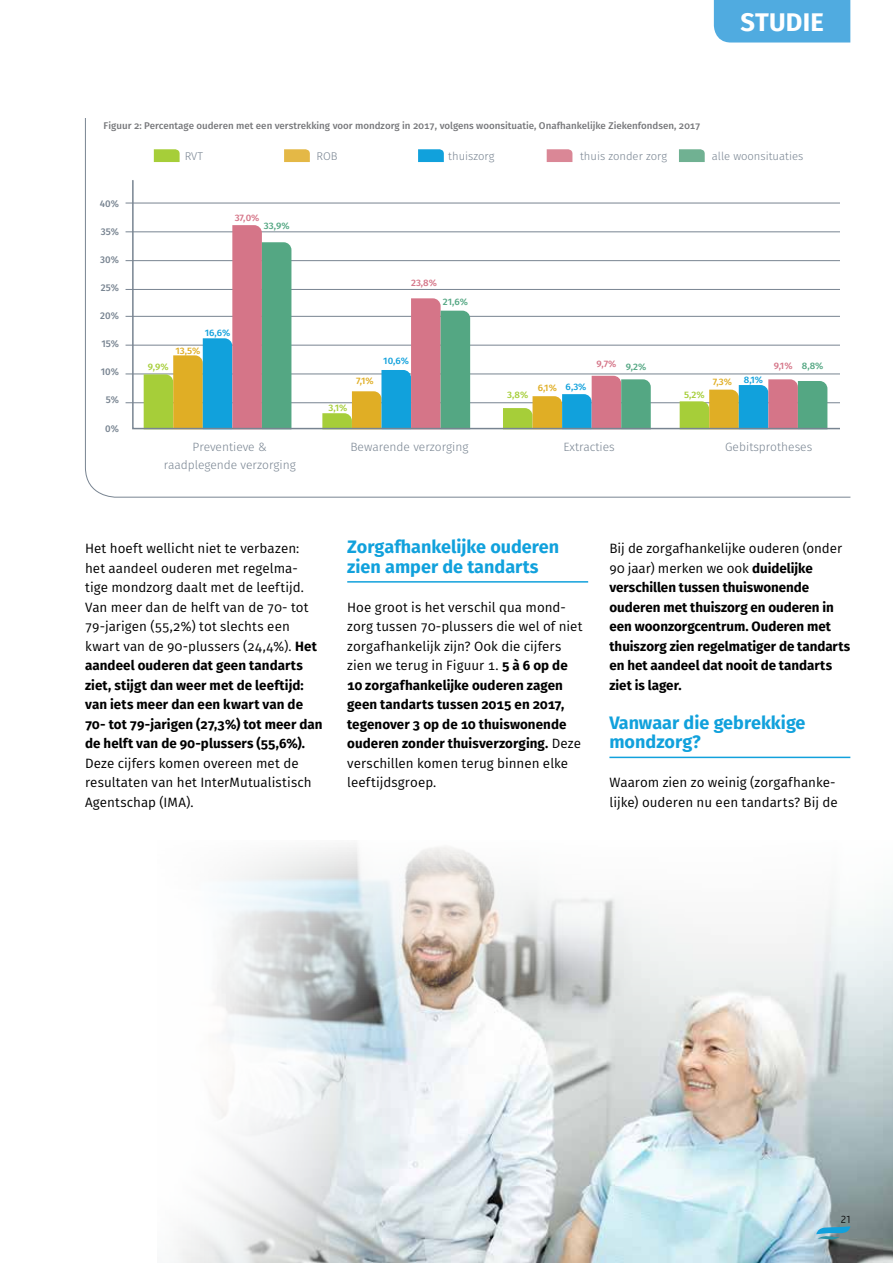
<style>
.page{position:relative;width:893px;height:1263px;background:#fff}
.page>*{position:absolute;margin:0;border:0;box-sizing:border-box;transform-origin:0 0}
.t1{font:700 25.5px "Fira Sans";letter-spacing:.01em;color:#fff}
.t2{font:700 18px/19.5px "Fira Sans";color:#11a1dc}
.t3{font:13.5px/19.5px "Fira Sans";letter-spacing:.005em;color:#000}
.t4{font:700 13.5px/19.5px "Fira Sans";color:#000}
.t5{font:300 12px/18px "Fira Sans";color:#788491;text-align:center}
.t6{font:300 11.25px "Fira Sans";color:#788491}
.t7{font:300 10.5px "Mic 32 New Rounded";color:#000}
.t8{font:500 9.75px "Fira Sans";color:#77787b}
.t9{font:500 9.75px "Fira Sans";color:#788491}
.t10{font:500 9.3px "Fira Sans";color:#d57588;scale:1.04 1}
.t11{font:500 9.3px "Fira Sans";color:#54a783;scale:1.04 1}
.t12{font:500 9.3px "Fira Sans";color:#11a1dc;scale:1.04 1}
.t13{font:500 9.3px "Fira Sans";color:#e0ae25;scale:1.04 1}
.t14{font:500 9.3px "Fira Sans";color:#a6ce39;scale:1.04 1}
.s1{font-weight:700}
.s2{font-weight:400}
</style>
<div class="page">
<img style="left:396px;top:847px;width:497px;height:416px">
<svg style="left:178px;top:845px;width:218px;height:418px"></svg>
<svg style="left:816px;top:1226px;width:34px;height:16px"></svg>
<div style="left:714px;top:0;width:136px;height:43px;background:#50abe0"></div>
<svg style="left:85px;top:118px;width:766px;height:380px"></svg>
<svg style="left:154px;top:149px;width:26px;height:13px"></svg>
<svg style="left:284px;top:149px;width:26px;height:13px"></svg>
<svg style="left:418px;top:149px;width:26px;height:13px"></svg>
<svg style="left:547px;top:149px;width:25px;height:13px"></svg>
<hr style="left:126px;top:374px;width:714px;height:1px;background:#788491">
<hr style="left:126px;top:402px;width:714px;height:1px;background:#788491">
<hr style="left:126px;top:316px;width:714px;height:1px;background:#788491">
<hr style="left:126px;top:345px;width:714px;height:1px;background:#788491">
<hr style="left:126px;top:260px;width:714px;height:1px;background:#788491">
<hr style="left:126px;top:289px;width:714px;height:1px;background:#788491">
<hr style="left:126px;top:203px;width:714px;height:1px;background:#788491">
<hr style="left:126px;top:232px;width:714px;height:1px;background:#788491">
<svg style="left:131px;top:179px;width:709px;height:251px"></svg>
<hr style="left:347px;top:581px;width:241px;height:2px;background:#11a1dc">
<hr style="left:609px;top:757px;width:241px;height:1px;background:#11a1dc">
<svg style="left:679px;top:149px;width:26px;height:13px"></svg>
<h1 class="t1" style="left:740px;top:4px;width:85px">STUDIE</h1>
<p class="t8" style="left:103px;top:119px;width:599px">Figuur 2: Percentage ouderen met een verstrekking voor mondzorg in 2017, volgens woonsituatie, Onafhankelijke Ziekenfondsen, 2017</p>
<p class="t6" style="left:185px;top:148px;width:20px">RVT</p>
<p class="t6" style="left:316px;top:148px;width:23px">ROB</p>
<p class="t6" style="left:448px;top:148px;width:48px">thuiszorg</p>
<p class="t6" style="left:580px;top:148px;width:88px">thuis zonder zorg</p>
<p class="t6" style="left:712px;top:148px;width:93px">alle woonsituaties</p>
<p class="t9" style="left:100px;top:196px;width:21px">40%</p>
<p class="t9" style="left:101px;top:225px;width:20px">35%</p>
<p class="t9" style="left:100px;top:253px;width:20px">30%</p>
<p class="t9" style="left:101px;top:281px;width:20px">25%</p>
<p class="t9" style="left:100px;top:309px;width:20px">20%</p>
<p class="t9" style="left:101px;top:337px;width:19px">15%</p>
<p class="t9" style="left:101px;top:365px;width:20px">10%</p>
<p class="t9" style="left:106px;top:393px;width:15px">5%</p>
<p class="t9" style="left:105px;top:421px;width:15px">0%</p>
<p class="t10" style="left:235px;top:211px;width:25px">37,0%</p>
<p class="t11" style="left:264px;top:219px;width:26px">33,9%</p>
<p class="t12" style="left:205px;top:326px;width:26px">16,6%</p>
<p class="t13" style="left:175px;top:344px;width:26px">13,5%</p>
<p class="t14" style="left:148px;top:360px;width:22px">9,9%</p>
<p class="t10" style="left:411px;top:276px;width:27px">23,8%</p>
<p class="t11" style="left:443px;top:295px;width:26px">21,6%</p>
<p class="t14" style="left:329px;top:401px;width:20px">3,1%</p>
<p class="t13" style="left:356px;top:374px;width:18px">7,1%</p>
<p class="t12" style="left:383px;top:354px;width:26px">10,6%</p>
<p class="t10" style="left:596px;top:357px;width:21px">9,7%</p>
<p class="t10" style="left:774px;top:359px;width:20px">9,1%</p>
<p class="t12" style="left:744px;top:373px;width:20px">8,1%</p>
<p class="t11" style="left:626px;top:360px;width:21px">9,2%</p>
<p class="t11" style="left:802px;top:359px;width:22px">8,8%</p>
<p class="t13" style="left:713px;top:375px;width:20px">7,3%</p>
<p class="t12" style="left:566px;top:380px;width:22px">6,3%</p>
<p class="t13" style="left:538px;top:382px;width:20px">6,1%</p>
<p class="t14" style="left:507px;top:388px;width:22px">3,8%</p>
<p class="t14" style="left:684px;top:388px;width:21px">5,2%</p>
<p class="t5" style="left:164px;top:438px;width:134px">Preventieve &amp; raadplegende verzorging</p>
<p class="t5" style="left:350px;top:438px;width:120px">Bewarende verzorging</p>
<p class="t5" style="left:563px;top:438px;width:53px">Extracties</p>
<p class="t5" style="left:725px;top:438px;width:89px">Gebitsprotheses</p>
<p class="t3" style="left:85px;top:539px;width:239px">Het hoeft wellicht niet te verbazen: het aandeel ouderen met regelma&shy;tige mondzorg daalt met de leeftijd.<br>Van meer dan de helft van de 70- tot 79-jarigen (55,2%) tot slechts een kwart van de 90-plussers (24,4%). <span class="s1">Het aandeel ouderen dat geen tandarts ziet, stijgt dan weer met de leeftijd: van iets meer dan een kwart van de 70- tot 79-jarigen (27,3%) tot meer dan de helft van de 90-plussers (55,6%).</span></p>
<p class="t3" style="left:85px;top:753px;width:228px">Deze cijfers komen overeen met de resultaten van het InterMutualistisch<br>Agentschap (IMA).</p>
<h2 class="t2" style="left:347px;top:537px;width:213px">Zorgafhankelijke ouderen zien amper de tandarts</h2>
<p class="t3" style="left:347px;top:597px;width:237px">Hoe groot is het verschil qua mond&shy;zorg tussen 70-plussers die wel of niet zorgafhankelijk zijn? Ook die cijfers zien we terug in Figuur 1. <span class="s1">5 à 6 op de 10 zorgafhankelijke ouderen zagen geen tandarts tussen 2015 en 2017, tegenover 3 op de 10 thuiswonende ouderen zonder thuisverzorging.</span> Deze verschillen komen terug binnen elke leeftijdsgroep.</p>
<p class="t4" style="left:609px;top:539px;width:242px"><span class="s2">Bij de zorgafhankelijke ouderen (onder 90 jaar) merken we ook</span> duidelijke verschillen tussen thuiswonende ouderen met thuiszorg en ouderen in een woonzorgcentrum. Ouderen met thuiszorg zien regelmatiger de tandarts en het aandeel dat nooit de tandarts ziet is lager.</p>
<h2 class="t2" style="left:609px;top:712px;width:198px">Vanwaar die gebrekkige mondzorg?</h2>
<p class="t3" style="left:609px;top:773px;width:230px">Waarom zien zo weinig (zorgafhanke&shy;lijke) ouderen nu een tandarts? Bij de</p>
<p class="t7" style="left:841px;top:1213px;width:11px">21</p>
</div>
